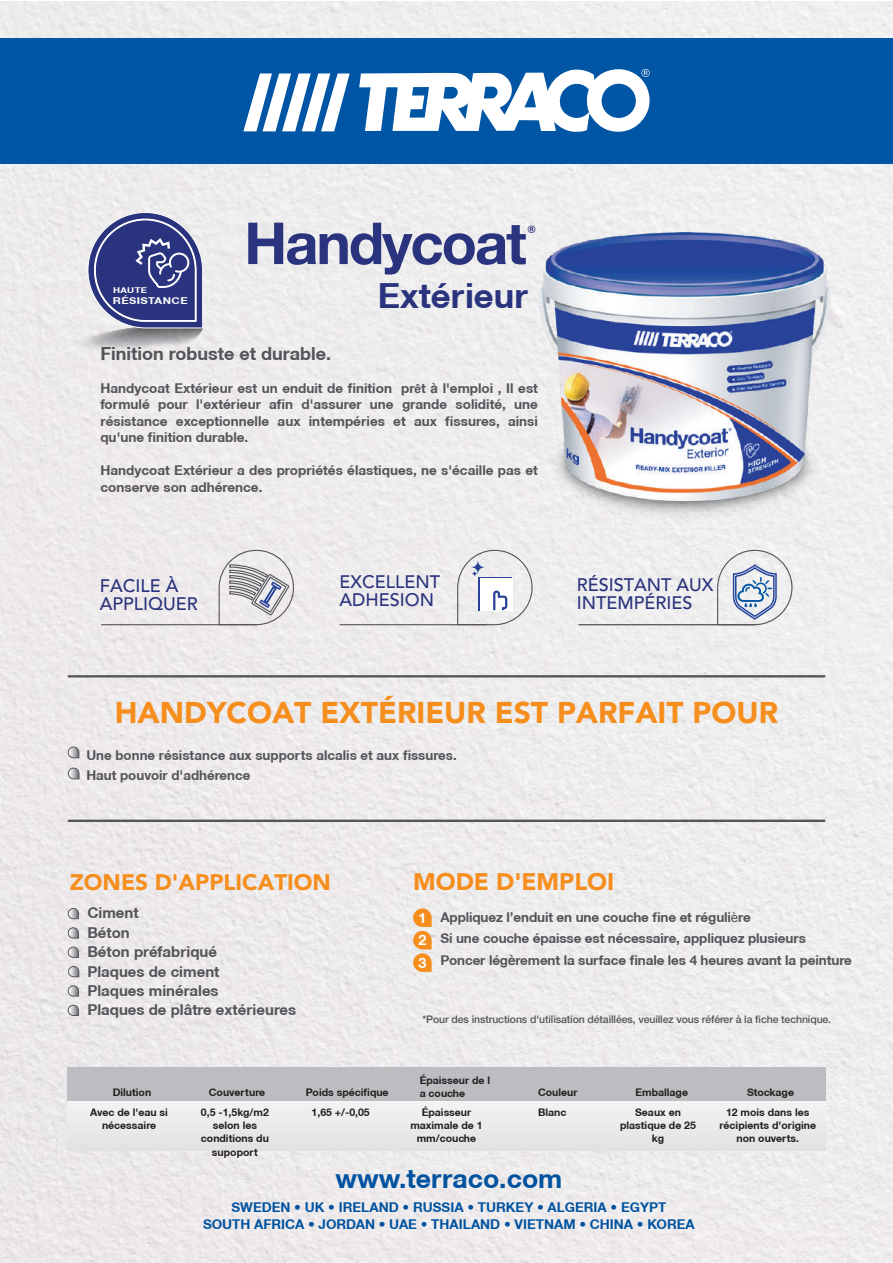
<style>
.page{position:relative;width:893px;height:1263px;background:#fff}
.page>*{position:absolute;margin:0;border:0;box-sizing:border-box;transform-origin:0 0}
.t1{font:700 58.05px "Helvetica Neue CE";letter-spacing:-.035em;color:#2a337d}
.t2{font:700 34.65px "Helvetica Neue CE";color:#2a337d}
.t3{font:900 30px "Avenir";color:#f68e1e}
.t4{font:700 26.7px "Helvetica Neue CE";color:#0153a0}
.t5{font:900 24px "Avenir";color:#f68e1e}
.t6{font:900 22.5px "Avenir";color:#f68e1e}
.t7{font:500 18px/18px "Avenir";color:#2a337d}
.t8{font:700 18px "Helvetica Neue CE";color:#54555a}
.t9{font:700 15px/19.4px "Helvetica Neue CE";color:#54555a}
.t10{font:700 14.25px/22.5px "Helvetica Neue CE";color:#fff;text-align:justify}
.t11{font:700 13.5px/16.5px "Helvetica Neue CE";color:#54555a}
.t12{font:700 13.5px/16.2px "Helvetica Neue CE";color:#0153a0;text-align:center}
.t13{font:700 10.5px/20px "Helvetica Neue CE";color:#231f20;text-align:center}
.t14{font:500 10.5px "Helvetica Neue";letter-spacing:-.01em;color:#54555a}
.t15{font:700 10.35px "Helvetica";color:#2a337d}
.t16{font:700 9.45px "Helvetica Neue CE";letter-spacing:.04em;color:#fff;scale:1.19 1}
.t17{font:700 7.95px "Helvetica Neue CE";letter-spacing:.04em;color:#fff;scale:1.19 1}
.s1{font-family:"Helvetica";font-size:12px}
.s2{font-family:"Helvetica"}
.s3{font-family:"Helvetica";font-weight:400}
</style>
<div class="page">
<img style="left:0;top:1px;width:893px;height:1262px">
<svg style="left:67px;top:907px;width:12px;height:12px"></svg>
<svg style="left:67px;top:927px;width:12px;height:12px"></svg>
<svg style="left:67px;top:946px;width:12px;height:12px"></svg>
<svg style="left:68px;top:965px;width:12px;height:13px"></svg>
<svg style="left:67px;top:985px;width:12px;height:12px"></svg>
<svg style="left:67px;top:1004px;width:12px;height:12px"></svg>
<svg style="left:413px;top:908px;width:19px;height:64px"></svg>
<svg style="left:67px;top:746px;width:13px;height:13px"></svg>
<svg style="left:67px;top:767px;width:13px;height:13px"></svg>
<hr style="left:68px;top:820px;width:757px;height:2px;background:#54555a">
<hr style="left:68px;top:675px;width:757px;height:2px;background:#54555a">
<div style="left:67px;top:1101px;width:758px;height:49px;background:#eaebeb"></div>
<div style="left:67px;top:1068px;width:758px;height:33px;background:#bcbdc0"></div>
<div style="left:0;top:38px;width:893px;height:125px;background:#0155a5"></div>
<svg style="left:243px;top:73px;width:107px;height:58px"></svg>
<svg style="left:359px;top:68px;width:291px;height:64px"></svg>
<hr style="left:578px;top:624px;width:177px;height:1px;background:#54555a">
<hr style="left:340px;top:624px;width:147px;height:1px;background:#54555a">
<svg style="left:457px;top:549px;width:75px;height:77px"></svg>
<svg style="left:471px;top:570px;width:7px;height:7px"></svg>
<svg style="left:470px;top:559px;width:15px;height:16px"></svg>
<hr style="left:101px;top:624px;width:156px;height:1px;background:#54555a">
<svg style="left:218px;top:549px;width:76px;height:77px;background:#cfcdd1"></svg>
<img style="left:538px;top:233px;width:293px;height:293px">
<svg style="left:70px;top:211px;width:134px;height:142px;background:#8387ad"></svg>
<svg style="left:716px;top:549px;width:76px;height:77px"></svg>
<p class="t17" style="left:113px;top:286px;width:30px">HAUTE</p>
<p class="t16" style="left:113px;top:295px;width:64px">RÉSISTANCE</p>
<h1 class="t1" style="left:244px;top:207px;width:284px">Handycoat</h1>
<h2 class="t2" style="left:378px;top:274px;width:152px">Extérieur</h2>
<p class="t15" style="left:528px;top:222px;width:9px">®</p>
<h3 class="t8" style="left:100px;top:342px;width:232px">Finition robuste et durable.</h3>
<p class="t11" style="left:100px;top:380px;width:439px;text-align:justify">Handycoat Extérieur est un enduit de finition pr<span class="s1">ê</span>t <span class="s2">à</span> l'emploi , Il est formulé pour l'extérieur afin d'assurer une grande solidité, une résistance exceptionnelle aux intempéries et aux fissures, ainsi qu'une finition durable.</p>
<p class="t11" style="left:100px;top:462px;width:439px">Handycoat Extérieur a des propriétés élastiques, ne s'écaille pas et conserve son adhérence.</p>
<h3 class="t7" style="left:100px;top:577px;width:100px">FACILE À<br>APPLIQUER</h3>
<h3 class="t7" style="left:340px;top:574px;width:102px">EXCELLENT<br>ADHESION</h3>
<h3 class="t7" style="left:577px;top:576px;width:138px">RÉSISTANT AUX<br>INTEMPÉRIES</h3>
<h3 class="t3" style="left:115px;top:687px;width:665px">HANDYCOAT EXTÉRIEUR EST PARFAIT POUR</h3>
<p class="t11" style="left:86px;top:745px;width:372px;line-height:20.4px">Une bonne résistance aux supports alcalis et aux fissures.<br>Haut pouvoir d'adhérence</p>
<h3 class="t6" style="left:70px;top:863px;width:263px">ZONES D'APPLICATION</h3>
<p class="t9" style="left:87px;top:904px;width:210px">Ciment<br>Béton<br>Béton préfabriqué<br>Plaques de ciment<br>Plaques minérales<br>Plaques de plâtre extérieures</p>
<p class="t13" style="left:90px;top:1082px;width:79px">Dilution<br>Avec de l'eau si</p>
<p class="t13" style="left:102px;top:1115px;width:56px">nécessaire</p>
<p class="t13" style="left:201px;top:1082px;width:69px">Couverture<br>0,5 -1,5kg/m2</p>
<p class="t13" style="left:201px;top:1119px;width:70px;line-height:13.2px">selon les conditions du supoport</p>
<p class="t13" style="left:312px;top:1082px;width:79px;text-align:left;text-indent:-6px">Poids spécifique<br>1,65 +/-0,05</p>
<h3 class="t5" style="left:413px;top:861px;width:203px">MODE D'EMPLOI</h3>
<p class="t11" style="left:440px;top:906px;width:413px;line-height:21.5px">Appliquez l’enduit en une couche fine et réguli<span class="s3">è</span>re<br>Si une couche épaisse est nécessaire, appliquez plusieurs<br>Poncer lég<span class="s2">è</span>rement la surface finale les 4 heures avant la peinture</p>
<p class="t10" style="left:418px;top:907px;width:9px">1<br>2<br>3</p>
<p class="t14" style="left:422px;top:1013px;width:410px">*Pour des instructions d'utilisation détaillées, veuillez vous référer à la fiche technique.</p>
<p class="t13" style="left:420px;top:1074px;width:72px;line-height:12.6px;text-align:left">Épaisseur de l a couche</p>
<p class="t13" style="left:410px;top:1105px;width:74px;line-height:13.2px">Épaisseur maximale de 1 mm/couche</p>
<p class="t13" style="left:538px;top:1082px;width:41px;text-align:left">Couleur<br>Blanc</p>
<p class="t13" style="left:635px;top:1082px;width:54px;text-align:left">Emballage<br>Seaux en</p>
<p class="t13" style="left:620px;top:1119px;width:77px;line-height:13.2px">plastique de 25 kg</p>
<p class="t13" style="left:726px;top:1082px;width:85px">Stockage<br>12 mois dans les</p>
<p class="t13" style="left:719px;top:1119px;width:98px;line-height:13.2px">récipients d'origine non ouverts.</p>
<h3 class="t4" style="left:336px;top:1162px;width:228px">www.terraco.com</h3>
<p class="t12" style="left:203px;top:1200px;width:493px">SWEDEN • UK • IRELAND • RUSSIA • TURKEY • ALGERIA • EGYPT<br>SOUTH AFRICA • JORDAN • UAE • THAILAND • VIETNAM • CHINA • KOREA</p>
</div>
